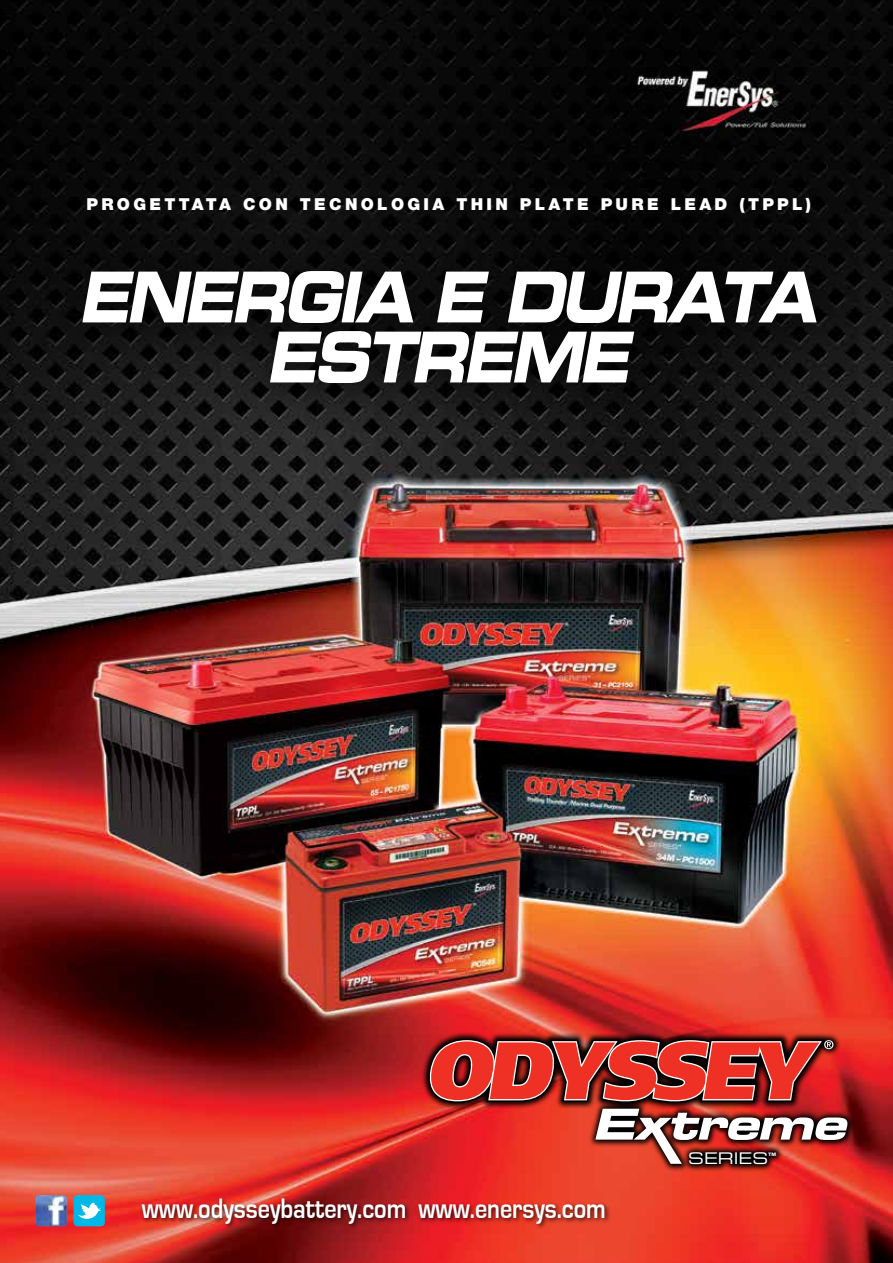
<style>
.page{position:relative;width:893px;height:1263px;background:#fff}
.page>*{position:absolute;margin:0;border:0;box-sizing:border-box;transform-origin:0 0}
.t1{font:italic 70.2px/60px "Eurostile Bold Extended Two";color:#fff;text-align:center;scale:.77 1}
.t2{font:700 28.95px "Eurostile";color:#fff;scale:.83 1}
.t3{font:900 16.5px "Helvetica Neue";letter-spacing:.2em;color:#fff}
.t4{font:16.05px "Eurostile Extended Two";color:#fff}
.t5{font:700 4.5px "Eurostile";color:#fff}
</style>
<div class="page">
<img style="left:0;top:0;width:893px;height:1263px">
<svg style="left:37px;top:223px;width:823px;height:208px;background:#0e0e0e"></svg>
<svg style="left:421px;top:1031px;width:434px;height:141px;background:#cd2b23"></svg>
<svg style="left:428px;top:1039px;width:405px;height:64px;background:#b93931"></svg>
<svg style="left:595px;top:1109px;width:254px;height:55px"></svg>
<div style="left:139px;top:1196px;width:472px;height:34px;background:#000;opacity:.75"></div>
<svg style="left:74px;top:1195px;width:31px;height:31px"></svg>
<img style="left:35px;top:1195px;width:32px;height:32px">
<p class="t3" style="left:86px;top:194px;width:726px">PROGETTATA CON TECNOLOGIA THIN PLATE PURE LEAD (TPPL)</p>
<h1 class="t1" style="left:78px;top:266px;width:982px">ENERGIA E DURATA<br>ESTREME</h1>
<h2 class="t2" style="left:142px;top:1192px;width:561px">www.odysseybattery.com www.enersys.com</h2>
<p class="t4" style="left:688px;top:1147px;width:82px">SERIES</p>
<p class="t5" style="left:769px;top:1151px;width:9px">TM</p>
</div>
